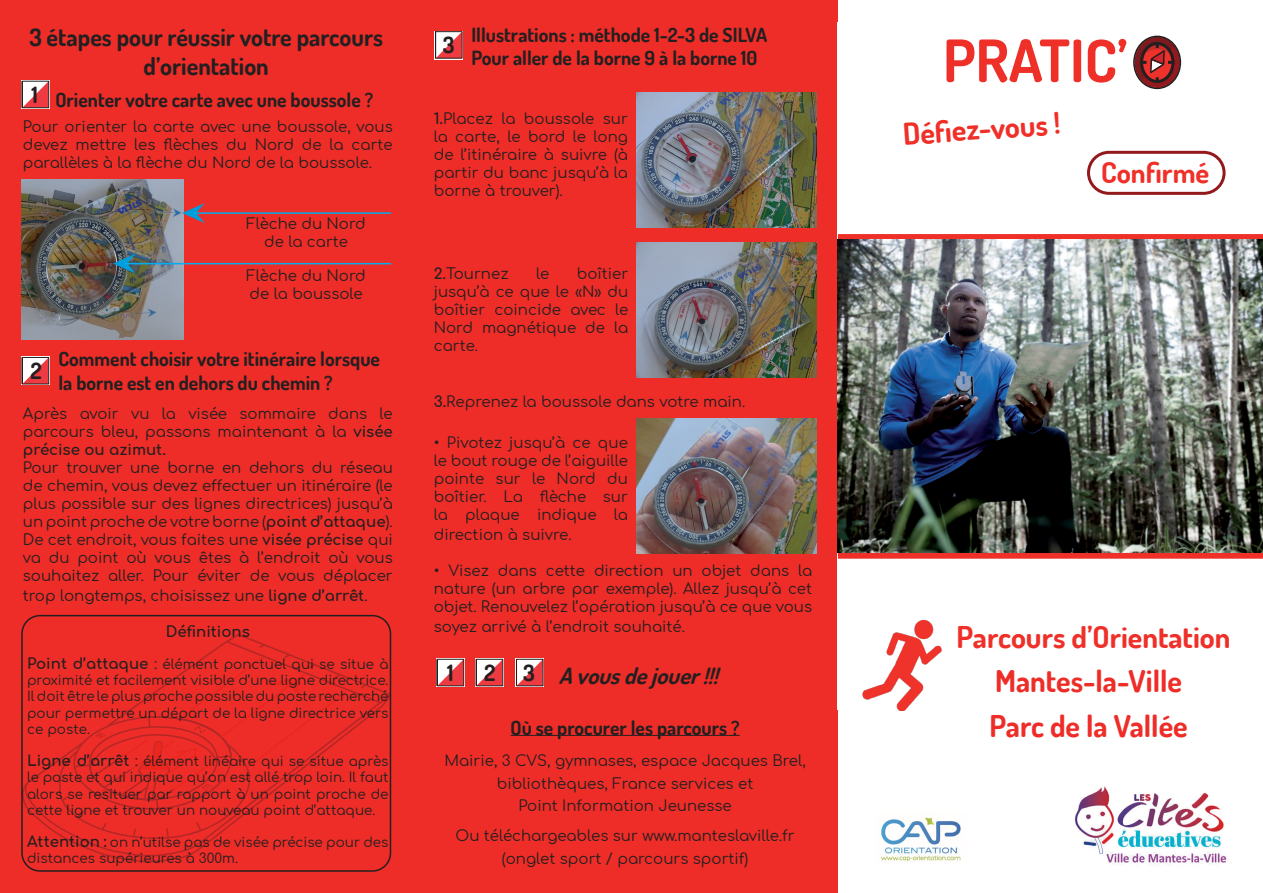
<style>
.page{position:relative;width:1263px;height:893px;background:#fff}
.page>*{position:absolute;margin:0;border:0;box-sizing:border-box;transform-origin:0 0}
.t1{font:700 58.5px "Dosis";color:#ef3029}
.t2{font:700 30px "Dosis";color:#ef3029}
.t3{font:700 30px/45px "Dosis";color:#ee2d28}
.t4{font:700 28.5px "Dosis";color:#ef3029}
.t5{font:700 24px/28.8px "Dosis";color:#231f20;text-align:center}
.t6{font:italic 700 22.5px "Dosis";color:#231f20}
.t7{font:700 22.5px "Dosis";color:#231f20}
.t8{font:700 19.5px/23.4px "Dosis";color:#231f20}
.t9{font:15px/18px "Comfortaa";color:#231f20;text-align:justify}
.t10{font:700 15px "Comfortaa";color:#231f20}
.t11{font:13.5px/16.2px "Comfortaa";color:#231f20;text-align:justify}
.s1{font-weight:700}
.s2{font-weight:700;font-size:15px}
.s3{font-size:15px}
</style>
<div class="page">
<div style="left:412px;top:0;width:426px;height:893px;background:#ee2d28"></div>
<hr style="left:511px;top:735px;width:229px;height:1px;background:#231f20">
<div style="left:0;top:0;width:412px;height:893px;background:#ee2d28"></div>
<svg style="left:435px;top:31px;width:28px;height:28px"></svg>
<svg style="left:436px;top:659px;width:28px;height:28px"></svg>
<svg style="left:475px;top:659px;width:29px;height:28px"></svg>
<svg style="left:516px;top:659px;width:28px;height:28px"></svg>
<div style="left:21px;top:615px;width:370px;height:257px;border:2px solid #231f20;border-radius:18px"></div>
<svg style="left:22px;top:634px;width:369px;height:229px"></svg>
<svg style="left:23px;top:700px;width:359px;height:159px"></svg>
<svg style="left:58px;top:640px;width:333px;height:203px"></svg>
<div style="left:21px;top:80px;width:29px;height:29px;background:#cccbcb"></div>
<svg style="left:21px;top:80px;width:28px;height:28px"></svg>
<svg style="left:49px;top:357px;width:1px;height:28px"></svg>
<svg style="left:21px;top:357px;width:28px;height:28px"></svg>
<div style="left:1087px;top:151px;width:138px;height:44px;border:3px solid #93191c;border-radius:21px"></div>
<div style="left:838px;top:234px;width:425px;height:6px;background:#ef3029"></div>
<div style="left:838px;top:553px;width:425px;height:6px;background:#ef3029"></div>
<div style="left:1134px;top:37px;width:46px;height:51px;border:8px solid #93191e;border-radius:50%"></div>
<div style="left:1133px;top:36px;width:48px;height:53px;border:2px solid #231f20;border-radius:50%"></div>
<svg style="left:1133px;top:35px;width:44px;height:49px"></svg>
<img style="left:862px;top:621px;width:80px;height:89px">
<img style="left:838px;top:240px;width:425px;height:313px">
<img style="left:881px;top:817px;width:80px;height:45px">
<img style="left:1074px;top:786px;width:153px;height:79px">
<img style="left:21px;top:179px;width:162px;height:160px">
<svg style="left:113px;top:254px;width:23px;height:20px"></svg>
<hr style="left:124px;top:263px;width:267px;height:1px;background:#00aeef">
<svg style="left:182px;top:203px;width:23px;height:20px"></svg>
<hr style="left:193px;top:212px;width:198px;height:2px;background:#00aeef">
<img style="left:636px;top:92px;width:180px;height:135px">
<img style="left:637px;top:243px;width:180px;height:135px">
<img style="left:636px;top:419px;width:180px;height:135px">
<h3 class="t5" style="left:29px;top:22px;width:355px">3 étapes pour réussir votre parcours d’orientation</h3>
<h3 class="t8" style="left:31px;top:88px;width:343px"><sup>1</sup> Orienter votre carte avec une boussole ?</h3>
<p class="t9" style="left:23px;top:115px;width:371px">Pour orienter la carte avec une boussole, vous devez mettre les flèches du Nord de la carte parallèles à la flèche du Nord de la boussole.</p>
<p class="t9" style="left:246px;top:212px;width:121px;text-align:center">Flèche du Nord de la carte</p>
<p class="t9" style="left:246px;top:264px;width:121px">Flèche du Nord de la boussole</p>
<h3 class="t7" style="left:30px;top:356px;width:13px">2</h3>
<h3 class="t8" style="left:58px;top:347px;width:323px">Comment choisir votre itinéraire lorsque la borne est en dehors du chemin ?</h3>
<p class="t9" style="left:23px;top:402px;width:371px">Après avoir vu la visée sommaire dans le parcours bleu, passons maintenant à la <span class="s1">visée précise ou azimut.</span></p>
<p class="t9" style="left:23px;top:456px;width:371px">Pour trouver une borne en dehors du réseau de chemin, vous devez effectuer un itinéraire (le plus possible sur des lignes directrices) jusqu’à un point proche de votre borne (<span class="s1">point d’attaque</span>).<br>De cet endroit, vous faites une <span class="s1">visée précise</span> qui va du point où vous êtes à l’endroit où vous souhaitez aller. Pour éviter de vous déplacer</p>
<p class="t9" style="left:23px;top:584px;width:346px">trop longtemps, choisissez une <span class="s1">ligne d’arrêt</span>.</p>
<p class="t10" style="left:166px;top:617px;width:86px">Définitions</p>
<p class="t11" style="left:27px;top:654px;width:363px"><span class="s2">Point d’attaque</span> <span class="s3">:</span> élément ponctuel qui se situe à proximité et facilement visible d’une ligne directrice.<br>Il doit être le plus proche possible du poste recherché pour permettre un départ de la ligne directrice vers ce poste.</p>
<p class="t11" style="left:27px;top:751px;width:363px"><span class="s2">Ligne d’arrêt</span> <span class="s3">:</span> élément linéaire qui se situe après le poste et qui indique qu’on est allé trop loin. Il faut alors se resituer par rapport à un point proche de cette ligne et trouver un nouveau point d’attaque.</p>
<p class="t11" style="left:27px;top:832px;width:363px"><span class="s2">Attention :</span> on n’utilse pas de visée précise pour des distances supérieures à 300m.</p>
<h3 class="t7" style="left:443px;top:30px;width:13px">3</h3>
<h3 class="t8" style="left:471px;top:23px;width:297px">Illustrations : méthode 1-2-3 de SILVA<br>Pour aller de la borne 9 à la borne 10</h3>
<p class="t9" style="left:434px;top:107px;width:196px"><span class="s1">1.</span>Placez la boussole sur la carte, le bord le long de l’itinéraire à suivre (à partir du banc jusqu’à la borne à trouver).</p>
<p class="t9" style="left:434px;top:262px;width:196px;text-indent:143px">boîtier jusqu’à ce que le «N» du boîtier coincide avec le Nord magnétique de la carte.</p>
<p class="t9" style="left:434px;top:262px;width:76px"><span class="s1">2.</span>Tournez</p>
<p class="t9" style="left:536px;top:262px;width:15px">le</p>
<p class="t9" style="left:434px;top:390px;width:313px"><span class="s1">3.</span>Reprenez la boussole dans votre main.</p>
<p class="t9" style="left:434px;top:432px;width:196px">• Pivotez jusqu’à ce que le bout rouge de l’aiguille pointe sur le Nord du boîtier. La flèche sur la plaque indique la</p>
<p class="t9" style="left:434px;top:524px;width:139px">direction à suivre.</p>
<p class="t9" style="left:434px;top:560px;width:380px">• Visez dans cette direction un objet dans la nature (un arbre par exemple). Allez jusqu’à cet objet. Renouvelez l’opération jusqu’à ce que vous</p>
<p class="t9" style="left:434px;top:615px;width:253px">soyez arrivé à l’endroit souhaité.</p>
<h3 class="t7" style="left:447px;top:658px;width:8px">1</h3>
<h3 class="t7" style="left:484px;top:658px;width:52px">2 3</h3>
<h3 class="t6" style="left:559px;top:661px;width:168px">Avousdejouer!!!</h3>
<h3 class="t8" style="left:511px;top:715px;width:231px">Où se procurer les parcours ?</h3>
<p class="t9" style="left:444px;top:747px;width:363px;line-height:22.5px;text-align:center">Mairie, 3 CVS, gymnases, espace Jacques Brel, bibliothèques, France services et<br>Point Information Jeunesse</p>
<p class="t9" style="left:456px;top:822px;width:340px;line-height:22.5px;text-align:center">Ou téléchargeables sur www.manteslaville.fr (onglet sport / parcours sportif)</p>
<h1 class="t1" style="left:943px;top:23px;width:186px">PRATIC’</h1>
<h2 class="t2" style="left:902px;top:114px;width:159px;rotate:-4deg">Défiez-vous !</h2>
<h3 class="t4" style="left:1101px;top:154px;width:110px">Confirmé</h3>
<h2 class="t2" style="left:957px;top:618px;width:275px">Parcours d’Orientation</h2>
<h2 class="t3" style="left:989px;top:658px;width:200px">Mantes-la-Ville<br>Parc de la Vallée</h2>
</div>
